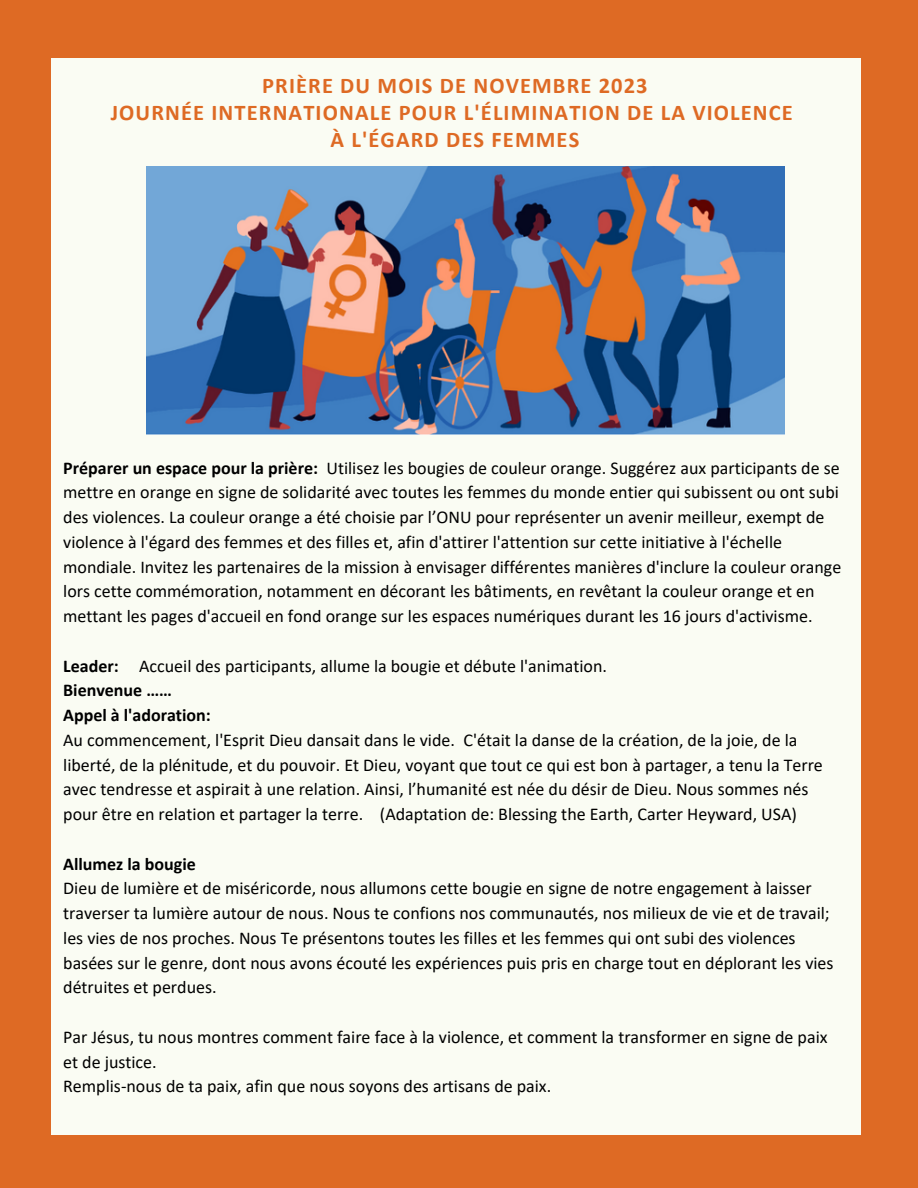
<style>
.page{position:relative;width:918px;height:1188px;background:#de6a24}
.page>*{position:absolute;margin:0;border:0;box-sizing:border-box;transform-origin:0 0}
.t1{font:700 22.5px "Calibri";letter-spacing:.05em;color:#de6a24}
.t2{font:18px/24.8px "Calibri";color:#000}
.t3{font:700 18px "Calibri";color:#000}
.s1{font-weight:700}
</style>
<div class="page">
<div style="left:51px;top:58px;width:810px;height:1077px;background:#fafcf3"></div>
<img style="left:147px;top:167px;width:638px;height:267px">
<p class="t1" style="left:262px;top:77px;width:387px">PRIÈRE DU MOIS DE NOVEMBRE 2023</p>
<p class="t1" style="left:111px;top:104px;width:684px">JOURNÉE INTERNATIONALE POUR L'ÉLIMINATION DE LA VIOLENCE</p>
<p class="t1" style="left:331px;top:131px;width:250px">À L'ÉGARD DES FEMMES</p>
<p class="t2" style="left:63px;top:457px;width:780px"><span class="s1">Préparer un espace pour la prière:</span> Utilisez les bougies de couleur orange. Suggérez aux participants de se mettre en orange en signe de solidarité avec toutes les femmes du monde entier qui subissent ou ont subi des violences. La couleur orange a été choisie par l’ONU pour représenter un avenir meilleur, exempt de violence à l'égard des femmes et des filles et, afin d'attirer l'attention sur cette initiative à l'échelle mondiale. Invitez les partenaires de la mission à envisager différentes manières d'inclure la couleur orange lors cette commémoration, notamment en décorant les bâtiments, en revêtant la couleur orange et en mettant les pages d'accueil en fond orange sur les espaces numériques durant les 16 jours d'activisme.</p>
<p class="t2" style="left:63px;top:655px;width:545px"><span class="s1">Leader:</span> Accueil des participants, allume la bougie et débute l'animation.</p>
<p class="t3" style="left:63px;top:683px;width:110px">Bienvenue ……</p>
<p class="t3" style="left:63px;top:708px;width:149px">Appel à l'adoration:</p>
<p class="t2" style="left:63px;top:729px;width:761px">Au commencement, l'Esprit Dieu dansait dans le vide. C'était la danse de la création, de la joie, de la liberté, de la plénitude, et du pouvoir. Et Dieu, voyant que tout ce qui est bon à partager, a tenu la Terre avec tendresse et aspirait à une relation. Ainsi, l’humanité est née du désir de Dieu. Nous sommes nés pour être en relation et partager la terre. (Adaptation de: Blessing the Earth, Carter Heyward, USA)</p>
<p class="t3" style="left:63px;top:856px;width:134px">Allumez la bougie</p>
<p class="t2" style="left:63px;top:878px;width:772px">Dieu de lumière et de miséricorde, nous allumons cette bougie en signe de notre engagement à laisser traverser ta lumière autour de nous. Nous te confions nos communautés, nos milieux de vie et de travail; les vies de nos proches. Nous Te présentons toutes les filles et les femmes qui ont subi des violences basées sur le genre, dont nous avons écouté les expériences puis pris en charge tout en déplorant les vies détruites et perdues.</p>
<p class="t2" style="left:63px;top:1026px;width:766px">Par Jésus, tu nous montres comment faire face à la violence, et comment la transformer en signe de paix et de justice.</p>
<p class="t2" style="left:63px;top:1076px;width:490px">Remplis-nous de ta paix, afin que nous soyons des artisans de paix.</p>
</div>
